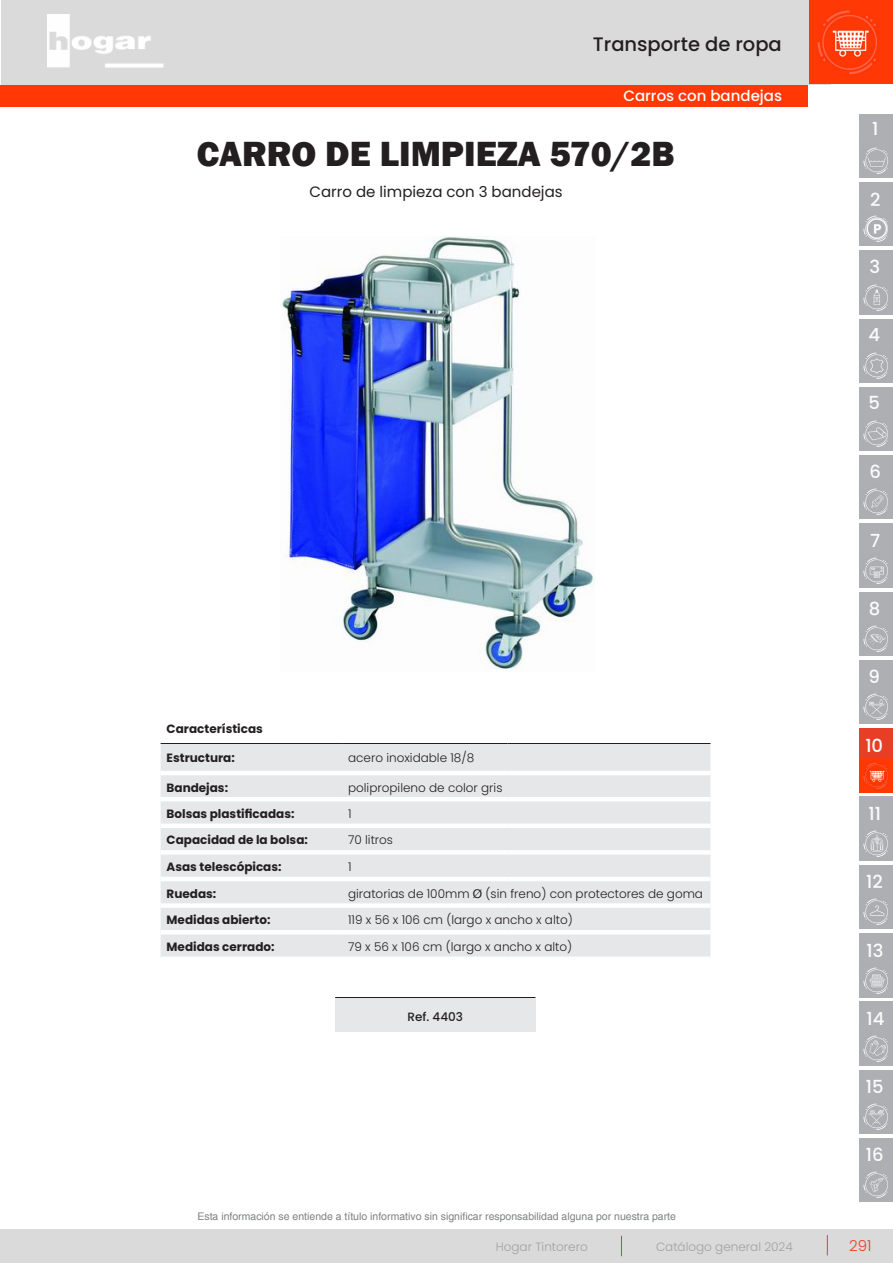
<style>
.page{position:relative;width:893px;height:1263px;background:#fff}
.page>*{position:absolute;margin:0;border:0;box-sizing:border-box;transform-origin:0 0}
.t1{font:800 36px "Franklin Gothic";color:#231f20}
.t2{font:500 19.5px "Poppins";color:#231f20}
.t3{font:500 18px "Poppins";color:#fbfbfb}
.Estilo_de_párrafo_1{font:15px "Poppins";color:#231f20}
.t4{font:500 15px "Poppins";color:#fff}
.t5{font:300 15px "Poppins";color:#e73f25}
.Estilo_de_párrafo_1-2{font:300 12px "Poppins";color:#231f20}
.Estilo_de_párrafo_1-3{font:700 12px "Poppins";color:#231f20}
.t6{font:300 12px "Poppins";color:#a0a1a5}
.Estilo_de_párrafo_1-4{font:500 12px "Poppins";color:#231f20}
.t7{font:10.5px "Helvetica";color:#7e8083}
.s1{font-family:"Helvetica";font-weight:400}
</style>
<div class="page">
<div style="left:1px;top:0;width:829px;height:84px;background:#dadada"></div>
<img style="left:48px;top:14px;width:115px;height:53px">
<div style="left:1px;top:1229px;width:892px;height:34px;background:#dadada"></div>
<svg style="left:827px;top:1235px;width:1px;height:20px"></svg>
<svg style="left:621px;top:1236px;width:1px;height:20px"></svg>
<div style="left:859px;top:114px;width:34px;height:30px;background:#aeafb3"></div>
<img style="left:859px;top:348px;width:34px;height:34px">
<div style="left:859px;top:182px;width:34px;height:30px;background:#aeafb3"></div>
<img style="left:859px;top:280px;width:34px;height:34px">
<div style="left:859px;top:250px;width:34px;height:30px;background:#aeafb3"></div>
<img style="left:859px;top:212px;width:34px;height:34px">
<div style="left:859px;top:319px;width:34px;height:29px;background:#aeafb3"></div>
<img style="left:859px;top:417px;width:34px;height:34px">
<div style="left:859px;top:387px;width:34px;height:30px;background:#aeafb3"></div>
<img style="left:859px;top:485px;width:34px;height:34px">
<div style="left:859px;top:455px;width:34px;height:30px;background:#aeafb3"></div>
<img style="left:859px;top:553px;width:34px;height:34px">
<div style="left:859px;top:523px;width:34px;height:30px;background:#aeafb3"></div>
<img style="left:859px;top:621px;width:34px;height:34px">
<div style="left:859px;top:592px;width:34px;height:29px;background:#aeafb3"></div>
<img style="left:859px;top:690px;width:34px;height:34px">
<div style="left:859px;top:660px;width:34px;height:30px;background:#aeafb3"></div>
<img style="left:859px;top:758px;width:34px;height:34px">
<div style="left:859px;top:728px;width:34px;height:30px;background:#e73f25"></div>
<img style="left:859px;top:826px;width:34px;height:34px">
<div style="left:859px;top:796px;width:34px;height:30px;background:#aeafb3"></div>
<img style="left:859px;top:895px;width:34px;height:34px">
<div style="left:859px;top:865px;width:34px;height:30px;background:#aeafb3"></div>
<img style="left:859px;top:963px;width:34px;height:34px">
<div style="left:859px;top:933px;width:34px;height:30px;background:#aeafb3"></div>
<img style="left:859px;top:1031px;width:34px;height:34px">
<div style="left:859px;top:1001px;width:34px;height:30px;background:#aeafb3"></div>
<img style="left:859px;top:1099px;width:34px;height:34px">
<div style="left:859px;top:1070px;width:34px;height:29px;background:#aeafb3"></div>
<img style="left:859px;top:1167px;width:34px;height:34px">
<div style="left:859px;top:1138px;width:34px;height:29px;background:#aeafb3"></div>
<img style="left:859px;top:144px;width:34px;height:34px">
<img style="left:809px;top:0;width:84px;height:84px">
<div style="left:0;top:85px;width:808px;height:21px;background:#ff3805"></div>
<div style="left:335px;top:997px;width:200px;height:34px;background:#e6e7e9"></div>
<hr style="left:335px;top:997px;width:200px;height:1px;background:#231f20">
<img style="left:280px;top:237px;width:315px;height:434px">
<div style="left:161px;top:744px;width:549px;height:212px;background:#e6e7e9"></div>
<hr style="left:161px;top:771px;width:181px;height:4px;background:#fff">
<hr style="left:342px;top:771px;width:166px;height:4px;background:#fff">
<hr style="left:508px;top:771px;width:202px;height:4px;background:#fff">
<hr style="left:161px;top:797px;width:181px;height:4px;background:#fff">
<hr style="left:342px;top:797px;width:166px;height:4px;background:#fff">
<hr style="left:508px;top:797px;width:202px;height:4px;background:#fff">
<div style="left:161px;top:823px;width:181px;height:5px;background:#fff"></div>
<div style="left:342px;top:823px;width:166px;height:5px;background:#fff"></div>
<div style="left:508px;top:823px;width:202px;height:5px;background:#fff"></div>
<div style="left:161px;top:850px;width:181px;height:5px;background:#fff"></div>
<div style="left:342px;top:850px;width:166px;height:5px;background:#fff"></div>
<div style="left:508px;top:850px;width:202px;height:5px;background:#fff"></div>
<hr style="left:161px;top:877px;width:181px;height:4px;background:#fff">
<hr style="left:342px;top:877px;width:166px;height:4px;background:#fff">
<hr style="left:508px;top:877px;width:202px;height:4px;background:#fff">
<div style="left:161px;top:903px;width:181px;height:5px;background:#fff"></div>
<div style="left:342px;top:903px;width:166px;height:5px;background:#fff"></div>
<div style="left:508px;top:903px;width:202px;height:5px;background:#fff"></div>
<hr style="left:161px;top:930px;width:181px;height:4px;background:#fff">
<hr style="left:342px;top:930px;width:166px;height:4px;background:#fff">
<hr style="left:508px;top:930px;width:202px;height:4px;background:#fff">
<hr style="left:161px;top:743px;width:181px;height:1px;background:#231f20">
<hr style="left:342px;top:743px;width:166px;height:1px;background:#231f20">
<hr style="left:508px;top:743px;width:202px;height:1px;background:#231f20">
<h2 class="t2" style="left:593px;top:33px;width:190px">Transporte de ropa</h2>
<p class="t4" style="left:623px;top:87px;width:160px">Carros con bandejas</p>
<p class="t1" style="left:197px;top:131px;width:479px">CARRO DE LIMPIEZA 570/2B</p>
<p class="Estilo_de_párrafo_1" style="left:310px;top:183px;width:255px">Carro de limpieza con 3 bandejas</p>
<p class="Estilo_de_párrafo_1-3" style="left:167px;top:722px;width:98px">Características</p>
<p class="Estilo_de_párrafo_1-3" style="left:167px;top:751px;width:70px">Estructura:</p>
<p class="Estilo_de_párrafo_1-2" style="left:348px;top:751px;width:128px">acero inoxidable 18/8</p>
<p class="Estilo_de_párrafo_1-3" style="left:167px;top:780px;width:63px">Bandejas:</p>
<p class="Estilo_de_párrafo_1-2" style="left:348px;top:780px;width:156px">polipropileno de color gris</p>
<p class="Estilo_de_párrafo_1-3" style="left:167px;top:807px;width:129px">Bolsas plastificadas:</p>
<p class="Estilo_de_párrafo_1-2" style="left:348px;top:807px;width:5px">1</p>
<p class="Estilo_de_párrafo_1-3" style="left:167px;top:833px;width:143px">Capacidad de la bolsa:</p>
<p class="Estilo_de_párrafo_1-2" style="left:348px;top:833px;width:47px">70 litros</p>
<p class="Estilo_de_párrafo_1-3" style="left:167px;top:860px;width:116px">Asas telescópicas:</p>
<p class="Estilo_de_párrafo_1-2" style="left:348px;top:860px;width:5px">1</p>
<p class="Estilo_de_párrafo_1-3" style="left:167px;top:886px;width:51px">Ruedas:</p>
<p class="Estilo_de_párrafo_1-2" style="left:348px;top:886px;width:356px">giratorias de 100mm <span class="s1">Ø</span> (sin freno) con protectores de goma</p>
<p class="Estilo_de_párrafo_1-3" style="left:167px;top:913px;width:105px">Medidas abierto:</p>
<p class="Estilo_de_párrafo_1-2" style="left:348px;top:913px;width:226px">119 x 56 x 106 cm (largo x ancho x alto)</p>
<p class="Estilo_de_párrafo_1-3" style="left:167px;top:940px;width:109px">Medidas cerrado:</p>
<p class="Estilo_de_párrafo_1-2" style="left:348px;top:940px;width:226px">79 x 56 x 106 cm (largo x ancho x alto)</p>
<p class="Estilo_de_párrafo_1-4" style="left:408px;top:1010px;width:57px">Ref. 4403</p>
<p class="t7" style="left:197px;top:1210px;width:480px">Esta información se entiende a título informativo sin significar responsabilidad alguna por nuestra parte</p>
<h3 class="t3" style="left:872px;top:119px;width:8px">1</h3>
<h3 class="t3" style="left:870px;top:189px;width:12px">2</h3>
<h3 class="t3" style="left:870px;top:256px;width:12px">3</h3>
<h3 class="t3" style="left:868px;top:324px;width:13px">4</h3>
<h3 class="t3" style="left:868px;top:393px;width:13px">5</h3>
<h3 class="t3" style="left:870px;top:461px;width:13px">6</h3>
<h3 class="t3" style="left:870px;top:530px;width:12px">7</h3>
<h3 class="t3" style="left:869px;top:598px;width:13px">8</h3>
<h3 class="t3" style="left:868px;top:666px;width:13px">9</h3>
<h3 class="t3" style="left:865px;top:735px;width:19px">10</h3>
<h3 class="t3" style="left:869px;top:803px;width:14px">11</h3>
<h3 class="t3" style="left:866px;top:871px;width:18px">12</h3>
<h3 class="t3" style="left:867px;top:940px;width:18px">13</h3>
<h3 class="t3" style="left:867px;top:1008px;width:19px">14</h3>
<h3 class="t3" style="left:866px;top:1076px;width:19px">15</h3>
<h3 class="t3" style="left:866px;top:1144px;width:19px">16</h3>
<p class="t6" style="left:496px;top:1240px;width:94px">Hogar Tintorero</p>
<p class="t6" style="left:656px;top:1240px;width:138px">Catálogo general 2024</p>
<p class="t5" style="left:849px;top:1237px;width:24px">291</p>
</div>
